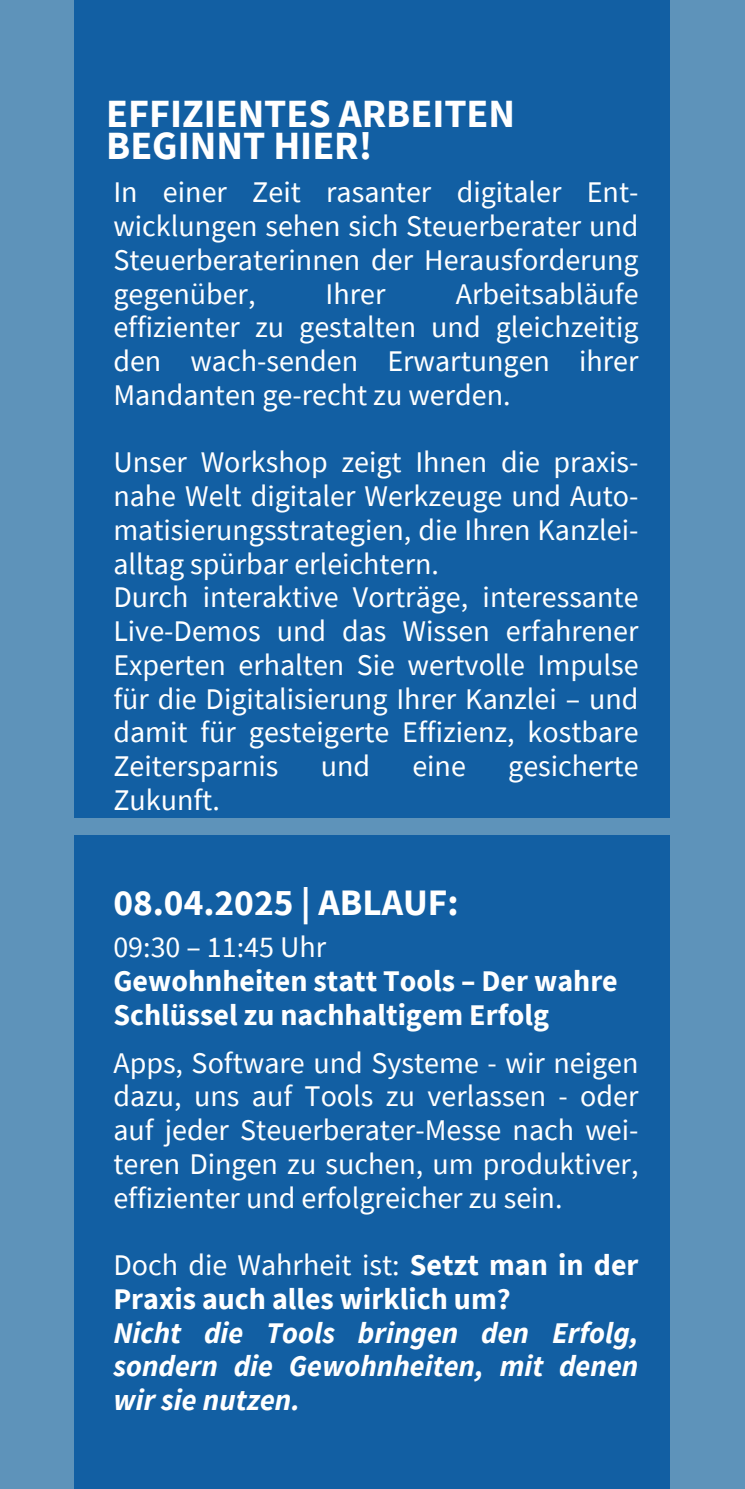
<style>
.page{position:relative;width:745px;height:1489px;background:#fff}
.page>*{position:absolute;margin:0;border:0;box-sizing:border-box;transform-origin:0 0}
.t1{font:700 40px/32px "Source Sans Pro";color:#fff}
.t2{font:700 37.25px "Source Sans Pro";color:#fff}
.t3{font:30px/33.8px "Source Sans Pro";color:#fff;text-align:justify}
.t4{font:italic 700 30px/33.8px "Source Sans Pro";color:#fff;text-align:justify}
.t5{font:700 30px/33.8px "Source Sans Pro";color:#feffff}
.t6{font:700 30px/33.8px "Source Sans Pro";color:#fff}
.s1{font-weight:400}
</style>
<div class="page">
<div style="left:0;top:0;width:744px;height:1489px;background:#5e93ba"></div>
<div style="left:74px;top:0;width:596px;height:817px;background:#125fa3"></div>
<div style="left:74px;top:835px;width:596px;height:653px;background:#125fa3"></div>
<p class="t1" style="left:106px;top:97px;width:410px">EFFIZIENTES ARBEITEN<br>BEGINNT HIER!</p>
<h1 class="t3" style="left:113px;top:175px;width:526px">In einer Zeit rasanter digitaler Ent&shy;wicklungen sehen sich Steuerberater und Steuerberaterinnen der Herausforderung gegenüber,</h1>
<h1 class="t3" style="left:113px;top:276px;width:526px;text-indent:342px">Arbeitsabläufe effizienter zu gestalten und gleichzeitig den wach-senden Erwartungen ihrer Mandanten ge-recht zu werden.</h1>
<p class="t3" style="left:113px;top:445px;width:526px">Unser Workshop zeigt Ihnen die praxis&shy;nahe Welt digitaler Werkzeuge und Auto&shy;matisierungsstrategien, die Ihren Kanzlei&shy;alltag spürbar erleichtern.</p>
<p class="t3" style="left:113px;top:580px;width:526px">Durch interaktive Vorträge, interessante Live-Demos und das Wissen erfahrener Experten erhalten Sie wertvolle Impulse für die Digitalisierung Ihrer Kanzlei – und damit für gesteigerte Effizienz, kostbare Zeitersparnis</p>
<h1 class="t3" style="left:325px;top:276px;width:61px">Ihrer</h1>
<p class="t3" style="left:320px;top:749px;width:51px">und</p>
<p class="t3" style="left:412px;top:749px;width:55px">eine</p>
<p class="t3" style="left:508px;top:749px;width:132px">gesicherte</p>
<p class="t3" style="left:113px;top:782px;width:108px">Zukunft.</p>
<p class="t2" style="left:113px;top:878px;width:347px">08.04.2025 | ABLAUF:</p>
<p class="t3" style="left:113px;top:930px;width:214px">09:30 – 11:45 Uhr</p>
<p class="t5" style="left:113px;top:963px;width:506px">Gewohnheiten statt Tools – Der wahre<br>Schlüssel zu nachhaltigem Erfolg</p>
<h1 class="t3" style="left:113px;top:1045px;width:526px">Apps, Software und Systeme - wir neigen dazu, uns auf Tools zu verlassen - oder auf jeder Steuerberater-Messe nach wei&shy;teren Dingen zu suchen, um produktiver, effizienter und erfolgreicher zu sein.</h1>
<p class="t6" style="left:113px;top:1247px;width:526px"><span class="s1">Doch die Wahrheit ist:</span> Setzt man in der<br>Praxis auch alles wirklich um?</p>
<p class="t4" style="left:113px;top:1315px;width:526px">Nicht die Tools bringen den Erfolg, sondern die Gewohnheiten, mit denen wir sie nutzen.</p>
</div>
